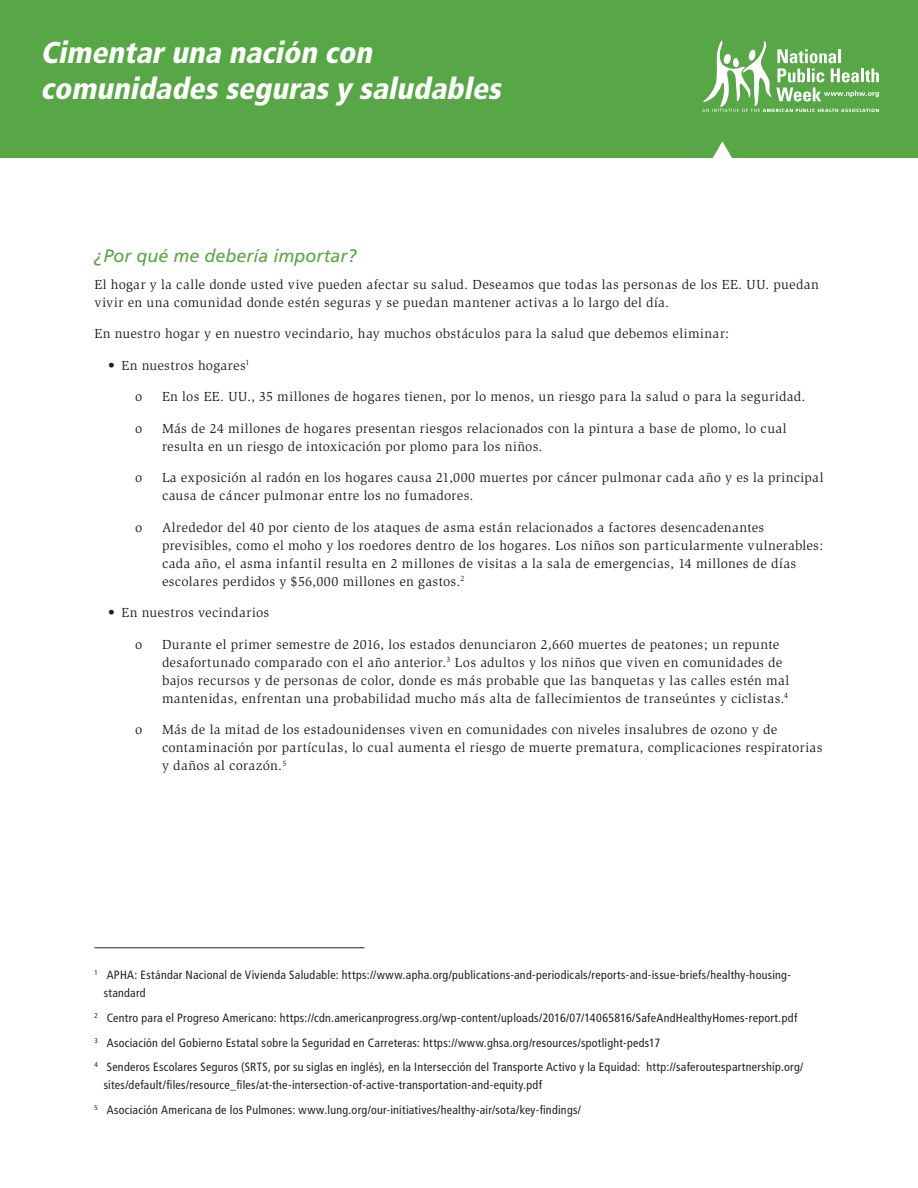
<style>
.page{position:relative;width:918px;height:1188px;background:#fff}
.page>*{position:absolute;margin:0;border:0;box-sizing:border-box;transform-origin:0 0}
.H1_banner{font:italic 900 condensed 30px/36px "Frutiger LT Std";color:#fff}
.H2{font:italic 18px "Frutiger LT Std";color:#58a746}
.Body{font:13.5px/18px "Slimbach";letter-spacing:.02em;color:#231f20}
.Footnote{font:condensed 12px/18px "Frutiger LT Std";letter-spacing:.025em;color:#231f20}
</style>
<div class="page">
<div style="left:0;top:0;width:918px;height:158px;background:#58a746"></div>
<svg style="left:713px;top:141px;width:19px;height:17px"></svg>
<svg style="left:702px;top:41px;width:177px;height:71px"></svg>
<hr style="left:94px;top:947px;width:270px;height:1px;background:#231f20">
<p class="H1_banner" style="left:40px;top:35px;width:469px">Cimentaruna nación con comunidadessegurasy saludables</p>
<p class="H2" style="left:94px;top:245px;width:264px">¿Por qué me debería importar?</p>
<p class="Body" style="left:94px;top:275px;width:726px">El hogar y la calle donde usted vive pueden afectar su salud. Deseamos que todas las personas de los EE. UU. puedan vivir en una comunidad donde estén seguras y se puedan mantener activas a lo largo del día.</p>
<p class="Body" style="left:94px;top:325px;width:636px">En nuestro hogar y en nuestro vecindario, hay muchos obstáculos para la salud que debemos eliminar:</p>
<p class="Body" style="left:108px;top:356px;width:143px">• En nuestros hogares<sup>1</sup></p>
<p class="Body" style="left:135px;top:388px;width:9px">o</p>
<p class="Body" style="left:162px;top:388px;width:645px">En los EE. UU., 35 millones de hogares tienen, por lo menos, un riesgo para la salud o para la seguridad.</p>
<p class="Body" style="left:135px;top:419px;width:9px">o</p>
<p class="Body" style="left:162px;top:419px;width:626px">Más de 24 millones de hogares presentan riesgos relacionados con la pintura a base de plomo, lo cual resulta en un riesgo de intoxicación por plomo para los niños.</p>
<p class="Body" style="left:135px;top:469px;width:9px">o</p>
<p class="Body" style="left:162px;top:469px;width:663px">La exposición al radón en los hogares causa 21,000 muertes por cáncer pulmonar cada año y es la principal causa de cáncer pulmonar entre los no fumadores.</p>
<p class="Body" style="left:135px;top:518px;width:9px">o</p>
<p class="Body" style="left:162px;top:518px;width:663px">Alrededor del 40 por ciento de los ataques de asma están relacionados a factores desencadenantes previsibles, como el moho y los roedores dentro de los hogares. Los niños son particularmente vulnerables: cada año, el asma infantil resulta en 2 millones de visitas a la sala de emergencias, 14 millones de días escolares perdidos y $56,000 millones en gastos.<sup>2</sup></p>
<p class="Body" style="left:108px;top:604px;width:163px">• En nuestros vecindarios</p>
<p class="Body" style="left:135px;top:635px;width:9px">o</p>
<p class="Body" style="left:162px;top:635px;width:629px">Durante el primer semestre de 2016, los estados denunciaron 2,660 muertes de peatones; un repunte desafortunado comparado con el año anterior.<sup>3</sup> Los adultos y los niños que viven en comunidades de bajos recursos y de personas de color, donde es más probable que las banquetas y las calles estén mal mantenidas, enfrentan una probabilidad mucho más alta de fallecimientos de transeúntes y ciclistas.<sup>4</sup></p>
<p class="Body" style="left:135px;top:721px;width:9px">o</p>
<p class="Body" style="left:162px;top:721px;width:662px">Más de la mitad de los estadounidenses viven en comunidades con niveles insalubres de ozono y de contaminación por partículas, lo cual aumenta el riesgo de muerte prematura, complicaciones respiratorias y daños al corazón.<sup>5</sup></p>
<p class="Footnote" style="left:104px;top:966px;width:689px;text-indent:-9px"><sup>1</sup> APHA: Estándar Nacional de Vivienda Saludable: https://www.apha.org/publications-and-periodicals/reports-and-issue-briefs/healthy-housing&shy;standard</p>
<p class="Footnote" style="left:94px;top:1009px;width:704px"><sup>2</sup> Centro para el Progreso Americano: https://cdn.americanprogress.org/wp-content/uploads/2016/07/14065816/SafeAndHealthyHomes-report.pdf</p>
<p class="Footnote" style="left:94px;top:1033px;width:567px"><sup>3</sup> Asociación del Gobierno Estatal sobre la Seguridad en Carreteras: https://www.ghsa.org/resources/spotlight-peds17</p>
<p class="Footnote" style="left:104px;top:1058px;width:701px;text-indent:-9px"><sup>4</sup> Senderos Escolares Seguros (SRTS, por su siglas en inglés), en la Intersección del Transporte Activo y la Equidad: http://saferoutespartnership.org/ sites/default/files/resource_files/at-the-intersection-of-active-transportation-and-equity.pdf</p>
<p class="Footnote" style="left:94px;top:1101px;width:488px"><sup>5</sup> Asociación Americana de los Pulmones: www.lung.org/our-initiatives/healthy-air/sota/key-findings/</p>
</div>
